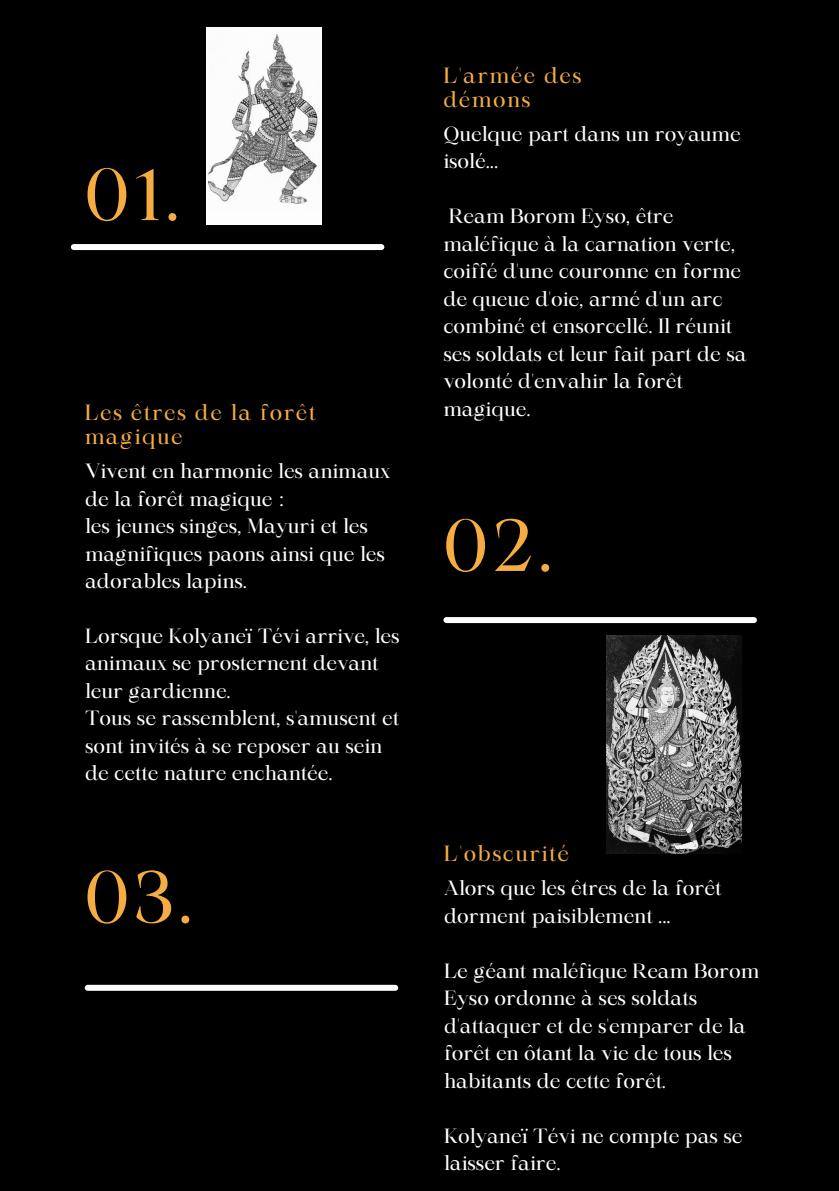
<style>
.page{position:relative;width:839px;height:1191px;background:#fff}
.page>*{position:absolute;margin:0;border:0;box-sizing:border-box;transform-origin:0 0}
.t1{font:70.4px "Maharlika";color:#f4ac43}
.t2{font:21.2px/24.4px "Maharlika";letter-spacing:.07em;color:#f4ac43}
.t3{font:19.8px/27.4px "Maharlika";color:#fff}
</style>
<div class="page">
<div style="left:0;top:0;width:838px;height:1191px;background:#000"></div>
<div style="left:74px;top:244px;width:307px;height:6px;background:#fff"></div>
<div style="left:446px;top:617px;width:308px;height:6px;background:#fff"></div>
<div style="left:88px;top:985px;width:307px;height:6px;background:#fff"></div>
<img style="left:207px;top:28px;width:114px;height:196px">
<img style="left:606px;top:636px;width:135px;height:217px">
<p class="t1" style="left:85px;top:166px;width:97px">01.</p>
<p class="t2" style="left:85px;top:402px;width:232px">Les êtres de la forêt magique</p>
<p class="t3" style="left:85px;top:459px;width:307px">Vivent en harmonie les animaux de la forêt magique :</p>
<p class="t3" style="left:85px;top:514px;width:301px">les jeunes singes, Mayuri et les magnifiques paons ainsi que les adorables lapins.</p>
<p class="t3" style="left:85px;top:624px;width:316px">Lorsque Kolyaneï Tévi arrive, les animaux se prosternent devant leur gardienne.</p>
<p class="t3" style="left:85px;top:706px;width:315px">Tous se rassemblent, s'amusent et sont invités à se reposer au sein de cette nature enchantée.</p>
<p class="t1" style="left:85px;top:869px;width:110px">03.</p>
<p class="t2" style="left:443px;top:65px;width:139px">L'armée des démons</p>
<p class="t3" style="left:443px;top:122px;width:299px">Quelque part dans un royaume isolé...</p>
<p class="t3" style="left:443px;top:204px;width:305px">Ream Borom Eyso, être maléfique à la carnation verte, coiffé d'une couronne en forme de queue d'oie, armé d'un arc combiné et ensorcellé. Il réunit ses soldats et leur fait part de sa volonté d'envahir la forêt magique.</p>
<p class="t1" style="left:443px;top:517px;width:111px">02.</p>
<p class="t2" style="left:443px;top:844px;width:127px">L'obscurité</p>
<p class="t3" style="left:444px;top:876px;width:279px">Alors que les êtres de la forêt dorment paisiblement ...</p>
<p class="t3" style="left:444px;top:959px;width:316px">Le géant maléfique Ream Borom<br>Eyso ordonne à ses soldats d'attaquer et de s'emparer de la forêt en ôtant la vie de tous les habitants de cette forêt.</p>
<p class="t3" style="left:444px;top:1124px;width:300px">Kolyaneï Tévi ne compte pas se laisser faire.</p>
</div>
